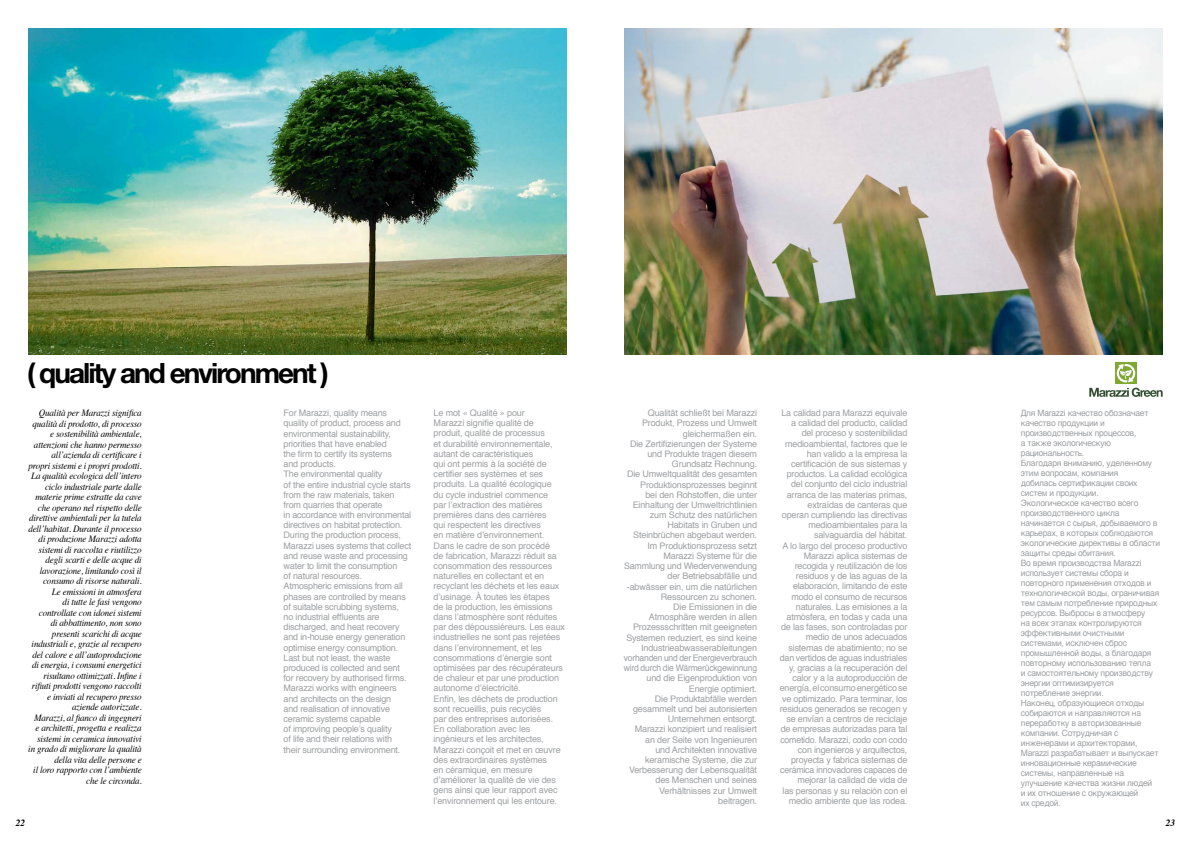
<style>
.page{position:relative;width:1191px;height:842px;background:#fff}
.page>*{position:absolute;margin:0;border:0;box-sizing:border-box;transform-origin:0 0}
.t1{font:700 28px "Helvetica Neue";letter-spacing:-.07em;color:#000}
.t2{font:italic 9.5px/10.5px "Times";letter-spacing:-.015em;color:#000;text-align:right;scale:.95 1}
.t3{font:italic 700 9.5px "Times";color:#000}
.t4{font:9px/10.2px "Helvetica";letter-spacing:-.02em;color:#9d9fa2;text-align:right}
.t5{font:8.7px/10px "Helvetica";letter-spacing:-.025em;color:#9d9fa2}
</style>
<div class="page">
<img style="left:28px;top:28px;width:539px;height:326px">
<img style="left:624px;top:28px;width:538px;height:326px">
<div style="left:1115px;top:362px;width:21px;height:22px;background:#7ea831"></div>
<svg style="left:1116px;top:364px;width:19px;height:18px"></svg>
<svg style="left:1089px;top:388px;width:73px;height:9px"></svg>
<h1 class="t1" style="left:27px;top:356px;width:303px">( quality and environment )</h1>
<p class="t2" style="left:28px;top:407px;width:121px">Qualità per Marazzi significa qualità di prodotto, di processo e sostenibilità ambientale, attenzioni che hanno permesso all’azienda di certificare i propri sistemi e i propri prodotti.<br>La qualità ecologica dell’intero ciclo industriale parte dalle materie prime estratte da cave che operano nel rispetto delle direttive ambientali per la tutela dell’habitat. Durante il processo di produzione Marazzi adotta sistemi di raccolta e riutilizzo degli scarti e delle acque di lavorazione, limitando così il consumo di risorse naturali.<br>Le emissioni in atmosfera<br>di tutte le fasi vengono controllate con idonei sistemi<br>di abbattimento, non sono presenti scarichi di acque industriali e, grazie al recupero del calore e all’autoproduzione di energia, i consumi energetici risultano ottimizzati. Infine i rifiuti prodotti vengono raccolti e inviati al recupero presso aziende autorizzate.<br>Marazzi, al fianco di ingegneri e architetti, progetta e realizza sistemi in ceramica innovativi in grado di migliorare la qualità della vita delle persone e<br>il loro rapporto con l’ambiente che le circonda.</p>
<p class="t4" style="left:283px;top:408px;width:129px;text-align:left">For Marazzi, quality means quality of product, process and environmental sustainability, priorities that have enabled<br>the firm to certify its systems<br>and products.<br>The environmental quality<br>of the entire industrial cycle starts from the raw materials, taken from quarries that operate<br>in accordance with environmental directives on habitat protection.<br>During the production process,<br>Marazzi uses systems that collect and reuse waste and processing water to limit the consumption<br>of natural resources.<br>Atmospheric emissions from all phases are controlled by means of suitable scrubbing systems,<br>no industrial effluents are discharged, and heat recovery and in-house energy generation optimise energy consumption.<br>Last but not least, the waste produced is collected and sent for recovery by authorised firms.<br>Marazzi works with engineers and architects on the design<br>and realisation of innovative ceramic systems capable<br>of improving people’s quality<br>of life and their relations with<br>their surrounding environment.</p>
<p class="t4" style="left:433px;top:408px;width:133px;text-align:left">Le mot « Qualité » pour<br>Marazzi signifie qualité de produit, qualité de processus<br>et durabilité environnementale, autant de caractéristiques<br>qui ont permis à la société de certifier ses systèmes et ses produits. La qualité écologique<br>du cycle industriel commence<br>par l’extraction des matières premières dans des carrières<br>qui respectent les directives<br>en matière d’environnement.<br>Dans le cadre de son procédé<br>de fabrication, Marazzi réduit sa consommation des ressources naturelles en collectant et en recyclant les déchets et les eaux d’usinage. À toutes les étapes<br>de la production, les émissions dans l’atmosphère sont réduites par des dépoussiéreurs. Les eaux industrielles ne sont pas rejetées dans l’environnement, et les consommations d’énergie sont optimisées par des récupérateurs de chaleur et par une production autonome d’électricité.<br>Enfin, les déchets de production sont recueillis, puis recyclés<br>par des entreprises autorisées.<br>En collaboration avec les ingénieurs et les architectes,<br>Marazzi conçoit et met en œuvre des extraordinaires systèmes<br>en céramique, en mesure d’améliorer la qualité de vie des gens ainsi que leur rapport avec l’environnement qui les entoure.</p>
<p class="t4" style="left:624px;top:408px;width:135px">Qualität schließt bei Marazzi<br>Produkt, Prozess und Umwelt gleichermaßen ein.<br>Die Zertifizierungen der Systeme und Produkte tragen diesem<br>Grundsatz Rechnung.<br>Die Umweltqualität des gesamten<br>Produktionsprozesses beginnt<br>bei den Rohstoffen, die unter<br>Einhaltung der Umweltrichtlinien zum Schutz des natürlichen<br>Habitats in Gruben und<br>Steinbrüchen abgebaut werden.<br>Im Produktionsprozess setzt<br>Marazzi Systeme für die<br>Sammlung und Wiederverwendung der Betriebsabfälle und<br>-abwässer ein, um die natürlichen<br>Ressourcen zu schonen.<br>Die Emissionen in die<br>Atmosphäre werden in allen<br>Prozessschritten mit geeigneten<br>Systemen reduziert, es sind keine<br>Industrieabwasserableitungen vorhanden und der Energieverbrauch wird durch die Wärmerückgewinnung und die Eigenproduktion von<br>Energie optimiert.<br>Die Produktabfälle werden gesammelt und bei autorisierten<br>Unternehmen entsorgt.<br>Marazzi konzipiert und realisiert an der Seite von Ingenieuren<br>und Architekten innovative keramische Systeme, die zur<br>Verbesserung der Lebensqualität des Menschen und seines<br>Verhältnisses zur Umwelt beitragen.</p>
<p class="t4" style="left:780px;top:408px;width:129px">La calidad para Marazzi equivale a calidad del producto, calidad del proceso y sostenibilidad medioambiental, factores que le han valido a la empresa la certificación de sus sistemas y productos. La calidad ecológica del conjunto del ciclo industrial arranca de las materias primas, extraídas de canteras que operan cumpliendo las directivas medioambientales para la salvaguardia del hábitat.<br>A lo largo del proceso productivo<br>Marazzi aplica sistemas de recogida y reutilización de los residuos y de las aguas de la elaboración, limitando de este modo el consumo de recursos naturales. Las emisiones a la atmósfera, en todas y cada una de las fases, son controladas por medio de unos adecuados sistemas de abatimiento; no se dan vertidos de aguas industriales y, gracias a la recuperación del calor y a la autoproducción de energía, el consumo energético se ve optimizado. Para terminar, los residuos generados se recogen y se envían a centros de reciclaje de empresas autorizadas para tal cometido. Marazzi, codo con codo con ingenieros y arquitectos, proyecta y fabrica sistemas de cerámica innovadores capaces de mejorar la calidad de vida de<br>las personas y su relación con el medio ambiente que las rodea.</p>
<p class="t5" style="left:1020px;top:408px;width:141px">Для Marazzi качество обозначает качество продукции и производственных процессов,<br>а также экологическую рациональность.<br>Благодаря вниманию, уделенному этим вопросам, компания<br>добилась сертификации своих систем и продукции.<br>Экологическое качество всего производственного цикла начинается с сырья, добываемого в карьерах, в которых соблюдаются экологические директивы в области защиты среды обитания.<br>Во время производства Marazzi использует системы сбора и повторного применения отходов и технологической воды, ограничивая тем самым потребление природных ресурсов. Выбросы в атмосферу<br>на всех этапах контролируются эффективными очистными системами, исключен сброс промышленной воды, а благодаря повторному использованию тепла<br>и самостоятельному производству энергии оптимизируется потребление энергии.<br>Наконец, образующиеся отходы собираются и направляются на переработку в авторизованные компании. Сотрудничая с инженерами и архитекторами,<br>Marazzi разрабатывает и выпускает инновационные керамические системы, направленные на улучшение качества жизни людей<br>и их отношение с окружающей<br>их средой.</p>
<p class="t3" style="left:16px;top:814px;width:11px">22</p>
<p class="t3" style="left:1165px;top:814px;width:11px">23</p>
</div>
